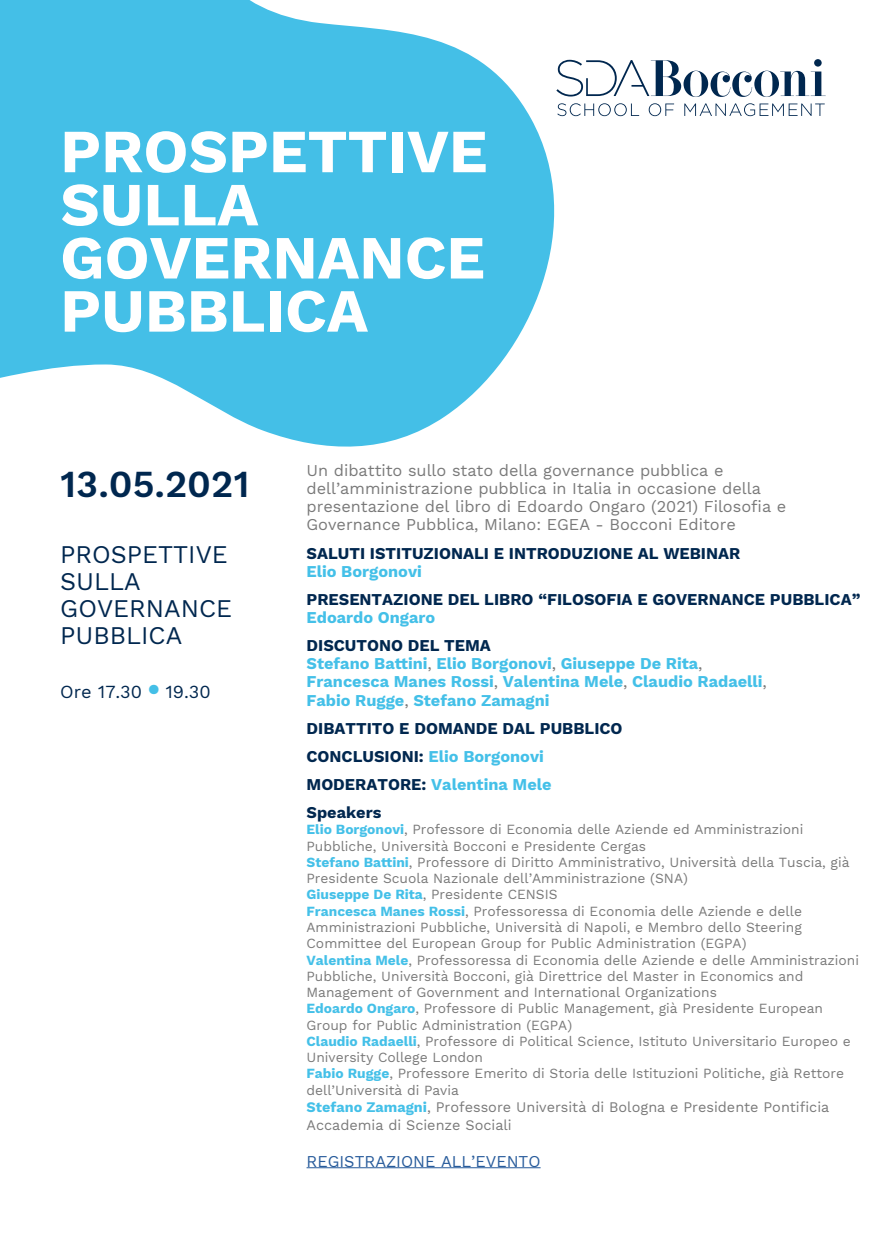
<style>
.page{position:relative;width:886px;height:1241px;background:#fff}
.page>*{position:absolute;margin:0;border:0;box-sizing:border-box;transform-origin:0 0}
.t1{font:700 61.25px/53.1px "Work Sans";color:#fff}
.t2{font:600 37.5px "Work Sans";color:#00274f}
.t3{font:25px/26.9px "Work Sans";color:#00274f}
.t4{font:18.12px "Work Sans";color:#00274f}
.t5{font:16.25px/18.1px "Work Sans";color:#797979}
.t6{font:700 16.25px/28.1px "Work Sans";color:#00274f}
.t7{font:700 16.25px/18.1px "Work Sans";color:#44c0e8}
.t8{font:16.25px "Work Sans";color:#275b9b}
.t9{font:14.38px/18.1px "Work Sans";color:#797979}
.t10{font:13.75px/16.3px "Work Sans";color:#797979}
.s1{color:#00274f}
.s2{font-weight:400;color:#797979}
.s3{color:#44c0e8}
.s4{font-weight:700;color:#44c0e8}
</style>
<div class="page">
<svg style="left:0;top:0;width:577px;height:447px;fill:#44bfe7"></svg>
<hr style="left:306px;top:1167px;width:235px;height:1px;background:#275b9b">
<svg style="left:556px;top:59px;width:270px;height:38px"></svg>
<svg style="left:557px;top:103px;width:82px;height:13px"></svg>
<svg style="left:649px;top:103px;width:25px;height:13px"></svg>
<svg style="left:684px;top:103px;width:141px;height:13px"></svg>
<h1 class="t1" style="left:60px;top:128px;width:429px">PROSPETTIVE<br>SULLA<br>GOVERNANCE<br>PUBBLICA</h1>
<h2 class="t2" style="left:60px;top:462px;width:191px">13.05.2021</h2>
<h3 class="t3" style="left:60px;top:542px;width:173px">PROSPETTIVE<br>SULLA<br>GOVERNANCE<br>PUBBLICA</h3>
<h3 class="t4" style="left:60px;top:680px;width:152px">Ore 17.30 <sup>●</sup> 19.30</h3>
<p class="t5" style="left:306px;top:462px;width:481px">Un dibattito sullo stato della governance pubblica e dell’amministrazione pubblica in Italia in occasione della presentazione del libro di Edoardo Ongaro (2021) Filosofia e Governance Pubblica, Milano: EGEA - Bocconi Editore</p>
<p class="t6" style="left:306px;top:539px;width:435px">SALUTI ISTITUZIONALI E INTRODUZIONE AL WEBINAR</p>
<p class="t7" style="left:306px;top:563px;width:117px">Elio Borgonovi</p>
<p class="t6" style="left:306px;top:586px;width:555px">PRESENTAZIONE DEL LIBRO “FILOSOFIA E GOVERNANCE PUBBLICA”</p>
<p class="t7" style="left:306px;top:609px;width:130px">Edoardo Ongaro</p>
<p class="t7" style="left:306px;top:637px;width:462px"><span class="s1">DISCUTONO DEL TEMA<br></span>Stefano Battini<span class="s2">,</span> Elio Borgonovi<span class="s2">,</span> Giuseppe De Rita<span class="s2">, </span>Francesca Manes Rossi<span class="s2">,</span> Valentina Mele<span class="s2">,</span> Claudio Radaelli<span class="s2">, </span>Fabio Rugge<span class="s2">,</span> Stefano Zamagni</p>
<p class="t6" style="left:306px;top:714px;width:317px">DIBATTITO E DOMANDE DAL PUBBLICO<br>CONCLUSIONI: <span class="s3">Elio Borgonovi<br></span>MODERATORE: <span class="s3">Valentina Mele<br></span>Speakers</p>
<p class="t10" style="left:306px;top:822px;width:554px"><span class="s4">Elio Borgonovi</span>, Professore di Economia delle Aziende ed Amministrazioni Pubbliche, Università Bocconi e Presidente Cergas<br><span class="s4">Stefano Battini</span>, Professore di Diritto Amministrativo, Università della Tuscia, già Presidente Scuola Nazionale dell’Amministrazione (SNA)<br><span class="s4">Giuseppe De Rita</span>, Presidente CENSIS<br><span class="s4">Francesca Manes Rossi</span>, Professoressa di Economia delle Aziende e delle Amministrazioni Pubbliche, Università di Napoli, e Membro dello Steering Committee del European Group for Public Administration (EGPA)<br><span class="s4">Valentina Mele</span>, Professoressa di Economia delle Aziende e delle Amministrazioni Pubbliche, Università Bocconi, già Direttrice del Master in Economics and Management of Government and International Organizations<br><span class="s4">Edoardo Ongaro</span>, Professore di Public Management, già Presidente European Group for Public Administration (EGPA)<br><span class="s4">Claudio Radaelli</span>, Professore di Political Science, Istituto Universitario Europeo e University College London<br><span class="s4">Fabio Rugge</span>, Professore Emerito di Storia delle Istituzioni Politiche, già Rettore dell’Università di Pavia</p>
<p class="t9" style="left:306px;top:1098px;width:524px"><span class="s4">Stefano Zamagni</span>, Professore Università di Bologna e Presidente Pontificia<br>Accademia di Scienze Sociali</p>
<p class="t8" style="left:306px;top:1151px;width:236px">REGISTRAZIONE ALL’EVENTO</p>
</div>
